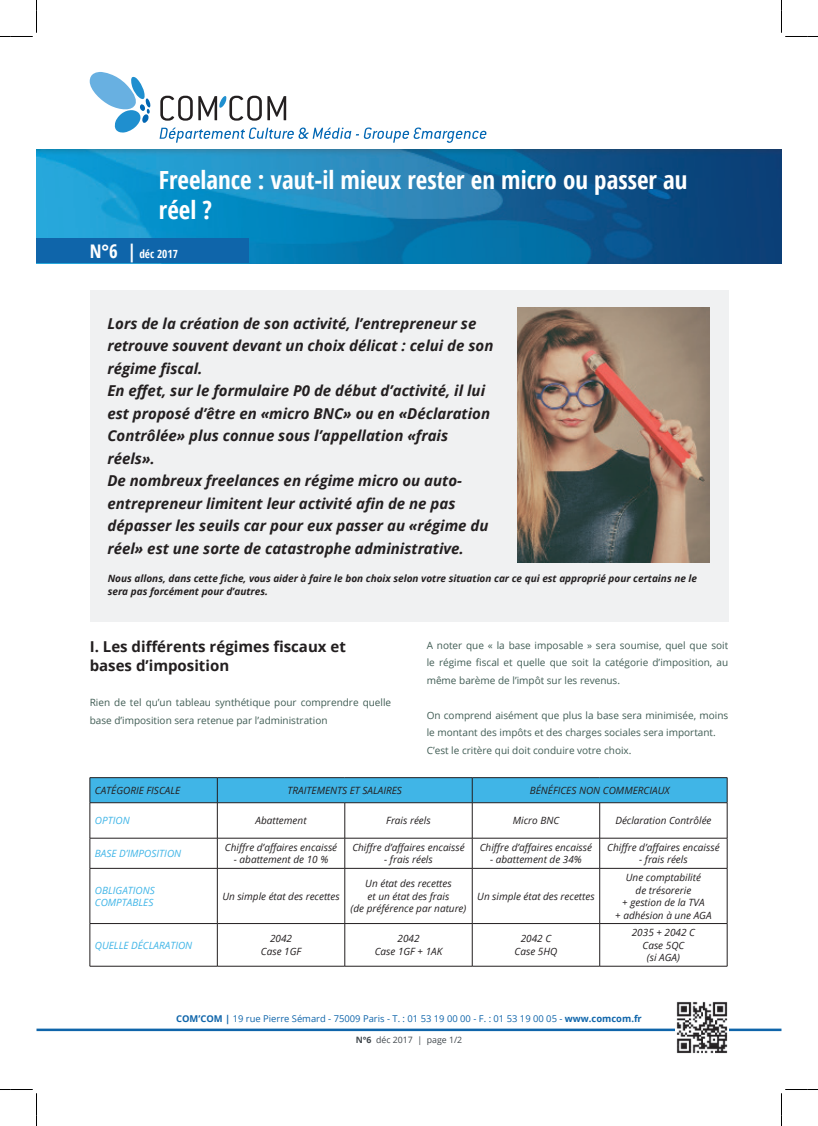
<style>
.page{position:relative;width:818px;height:1126px;background:#fff}
.page>*{position:absolute;margin:0;border:0;box-sizing:border-box;transform-origin:0 0}
.t1{font:700 condensed 25px/30px "Open Sans";color:#fff}
.t2{font:italic 700 15px/22.5px "Open Sans";color:#231f20}
.t3{font:700 15px/18.8px "Open Sans";color:#231f20}
.t4{font:700 condensed 11.25px "Open Sans";color:#fff}
.t5{font:italic 10px/12.5px "Open Sans";color:#231f20}
.t6{font:10px/17.5px "Open Sans";color:#405c54}
.t7{font:italic 700 10px/13.8px "Open Sans";color:#231f20}
.t8{font:italic 10px/12.5px "Open Sans";color:#40b5e7}
.t9{font:9.38px "Open Sans";color:#0f65aa}
.n_page{font:8.75px "Open Sans";color:#41484d}
.s1{font-size:18.75px}
.s2{font-weight:700}
</style>
<div class="page">
<img style="left:36px;top:150px;width:745px;height:113px">
<div style="left:36px;top:238px;width:213px;height:25px;background:#0f65aa"></div>
<svg style="left:159px;top:127px;width:327px;height:16px"></svg>
<svg style="left:160px;top:96px;width:126px;height:25px"></svg>
<svg style="left:90px;top:72px;width:60px;height:61px"></svg>
<hr style="left:36px;top:1028px;width:745px;height:2px;background:#0f65aa">
<img style="left:674px;top:1001px;width:53px;height:52px">
<div style="left:90px;top:290px;width:637px;height:331px;background:#f0f1f2"></div>
<img style="left:517px;top:308px;width:192px;height:255px">
<svg style="left:90px;top:777px;width:637px;height:25px;background:#3faede"></svg>
<hr style="left:90px;top:802px;width:127px;height:1px;background:#231f20">
<hr style="left:90px;top:802px;width:1px;height:36px;background:#231f20">
<hr style="left:217px;top:802px;width:127px;height:1px;background:#231f20">
<hr style="left:217px;top:802px;width:1px;height:36px;background:#231f20">
<hr style="left:344px;top:802px;width:128px;height:1px;background:#231f20">
<hr style="left:344px;top:802px;width:1px;height:36px;background:#231f20">
<hr style="left:472px;top:802px;width:127px;height:1px;background:#231f20">
<hr style="left:471px;top:802px;width:1px;height:36px;background:#231f20">
<hr style="left:599px;top:802px;width:127px;height:1px;background:#231f20">
<hr style="left:599px;top:802px;width:1px;height:36px;background:#231f20">
<hr style="left:726px;top:802px;width:1px;height:36px;background:#231f20">
<hr style="left:90px;top:837px;width:127px;height:1px;background:#231f20">
<hr style="left:90px;top:838px;width:1px;height:30px;background:#231f20">
<hr style="left:217px;top:837px;width:127px;height:1px;background:#231f20">
<hr style="left:217px;top:838px;width:1px;height:30px;background:#231f20">
<hr style="left:344px;top:837px;width:128px;height:1px;background:#231f20">
<hr style="left:344px;top:838px;width:1px;height:30px;background:#231f20">
<hr style="left:472px;top:837px;width:127px;height:1px;background:#231f20">
<hr style="left:471px;top:838px;width:1px;height:30px;background:#231f20">
<hr style="left:599px;top:837px;width:127px;height:1px;background:#231f20">
<hr style="left:599px;top:838px;width:1px;height:30px;background:#231f20">
<hr style="left:726px;top:838px;width:1px;height:30px;background:#231f20">
<hr style="left:90px;top:868px;width:127px;height:1px;background:#231f20">
<hr style="left:90px;top:868px;width:1px;height:55px;background:#231f20">
<hr style="left:217px;top:868px;width:127px;height:1px;background:#231f20">
<hr style="left:217px;top:868px;width:1px;height:55px;background:#231f20">
<hr style="left:344px;top:868px;width:128px;height:1px;background:#231f20">
<hr style="left:344px;top:868px;width:1px;height:55px;background:#231f20">
<hr style="left:472px;top:868px;width:127px;height:1px;background:#231f20">
<hr style="left:471px;top:868px;width:1px;height:55px;background:#231f20">
<hr style="left:599px;top:868px;width:127px;height:1px;background:#231f20">
<hr style="left:599px;top:868px;width:1px;height:55px;background:#231f20">
<hr style="left:726px;top:868px;width:1px;height:55px;background:#231f20">
<hr style="left:90px;top:923px;width:127px;height:1px;background:#231f20">
<hr style="left:90px;top:923px;width:1px;height:42px;background:#231f20">
<hr style="left:217px;top:923px;width:127px;height:1px;background:#231f20">
<hr style="left:217px;top:923px;width:1px;height:42px;background:#231f20">
<hr style="left:344px;top:923px;width:128px;height:1px;background:#231f20">
<hr style="left:344px;top:923px;width:1px;height:42px;background:#231f20">
<hr style="left:472px;top:923px;width:127px;height:1px;background:#231f20">
<hr style="left:471px;top:923px;width:1px;height:42px;background:#231f20">
<hr style="left:599px;top:923px;width:127px;height:1px;background:#231f20">
<hr style="left:599px;top:923px;width:1px;height:42px;background:#231f20">
<hr style="left:726px;top:923px;width:1px;height:42px;background:#231f20">
<hr style="left:90px;top:965px;width:127px;height:1px;background:#231f20">
<hr style="left:217px;top:965px;width:127px;height:1px;background:#231f20">
<hr style="left:344px;top:965px;width:128px;height:1px;background:#231f20">
<hr style="left:472px;top:965px;width:127px;height:1px;background:#231f20">
<hr style="left:599px;top:965px;width:127px;height:1px;background:#231f20">
<svg style="left:0;top:0;width:37px;height:37px"></svg>
<svg style="left:0;top:1089px;width:37px;height:36px"></svg>
<svg style="left:781px;top:0;width:36px;height:37px"></svg>
<svg style="left:781px;top:1089px;width:36px;height:36px"></svg>
<p class="t1" style="left:159px;top:164px;width:530px">Freelance : vaut-il mieux rester en micro ou passer au réel ?</p>
<p class="t4" style="left:90px;top:246px;width:90px"><span class="s1">N°6 |</span> déc 2017</p>
<p class="t2" style="left:107px;top:311px;width:387px">Lors de la création de son activité, l’entrepreneur se retrouve souvent devant un choix délicat : celui de son régime fiscal.</p>
<p class="t2" style="left:107px;top:379px;width:384px">En effet, sur le formulaire P0 de début d’activité, il lui est proposé d’être en «micro BNC» ou en «Déclaration Contrôlée» plus connue sous l’appellation «frais réels».</p>
<p class="t2" style="left:107px;top:469px;width:382px">De nombreux freelances en régime micro ou auto&shy;entrepreneur limitent leur activité afin de ne pas dépasser les seuils car pour eux passer au «régime du réel» est une sorte de catastrophe administrative.</p>
<p class="t7" style="left:108px;top:571px;width:590px">Nous allons, dans cette fiche, vous aider à faire le bon choix selon votre situation car ce qui est approprié pour certains ne le sera pas forcément pour d’autres.</p>
<p class="t3" style="left:90px;top:637px;width:257px">I. Les différents régimes fiscaux et bases d’imposition</p>
<p class="t6" style="left:90px;top:693px;width:303px">Rien de tel qu’un tableau synthétique pour comprendre quelle base d’imposition sera retenue par l’administration</p>
<p class="t6" style="left:426px;top:636px;width:303px;text-align:justify">A noter que « la base imposable » sera soumise, quel que soit le régime fiscal et quelle que soit la catégorie d’imposition, au même barème de l’impôt sur les revenus.</p>
<p class="t6" style="left:426px;top:706px;width:303px">On comprend aisément que plus la base sera minimisée, moins le montant des impôts et des charges sociales sera important.</p>
<p class="t6" style="left:426px;top:741px;width:206px">C’est le critère qui doit conduire votre choix.</p>
<p class="t5" style="left:95px;top:783px;width:87px">CATÉGORIE FISCALE</p>
<p class="t5" style="left:287px;top:783px;width:116px">TRAITEMENTS ET SALAIRES</p>
<p class="t5" style="left:529px;top:783px;width:141px">BÉNÉFICES NON COMMERCIAUX</p>
<p class="t8" style="left:95px;top:814px;width:36px">OPTION</p>
<p class="t5" style="left:255px;top:814px;width:53px">Abattement</p>
<p class="t5" style="left:386px;top:814px;width:46px">Frais réels</p>
<p class="t5" style="left:512px;top:814px;width:48px">Micro BNC</p>
<p class="t5" style="left:615px;top:814px;width:98px">Déclaration Contrôlée</p>
<p class="t8" style="left:95px;top:846px;width:88px">BASE D’IMPOSITION</p>
<p class="t5" style="left:225px;top:840px;width:114px">Chiffre d’affaires encaissé</p>
<p class="t5" style="left:234px;top:853px;width:96px">- abattement de 10 %</p>
<p class="t5" style="left:352px;top:840px;width:114px">Chiffre d’affaires encaissé</p>
<p class="t5" style="left:384px;top:853px;width:50px">- frais réels</p>
<p class="t5" style="left:479px;top:840px;width:114px">Chiffre d’affaires encaissé</p>
<p class="t5" style="left:489px;top:853px;width:93px">- abattement de 34%</p>
<p class="t5" style="left:607px;top:840px;width:114px">Chiffre d’affaires encaissé</p>
<p class="t5" style="left:638px;top:853px;width:50px">- frais réels</p>
<p class="t8" style="left:95px;top:883px;width:61px">OBLIGATIONS<br>COMPTABLES</p>
<p class="t5" style="left:222px;top:889px;width:119px">Un simple état des recettes</p>
<p class="t5" style="left:365px;top:877px;width:88px">Un état des recettes et un état des frais</p>
<p class="t5" style="left:350px;top:902px;width:117px">(de préférence par nature)</p>
<p class="t5" style="left:477px;top:889px;width:119px">Un simple état des recettes</p>
<p class="t5" style="left:625px;top:870px;width:77px;text-align:center">Une comptabilité de trésorerie</p>
<p class="t5" style="left:622px;top:895px;width:84px">+ gestion de la TVA</p>
<p class="t5" style="left:615px;top:908px;width:98px">+ adhésion à une AGA</p>
<p class="t8" style="left:95px;top:938px;width:99px">QUELLE DÉCLARATION</p>
<p class="t5" style="left:270px;top:932px;width:24px">2042</p>
<p class="t5" style="left:261px;top:944px;width:42px">Case 1GF</p>
<p class="t5" style="left:397px;top:932px;width:24px">2042</p>
<p class="t5" style="left:374px;top:944px;width:69px">Case 1GF + 1AK</p>
<p class="t5" style="left:520px;top:932px;width:32px">2042 C</p>
<p class="t5" style="left:514px;top:944px;width:44px">Case 5HQ</p>
<p class="t5" style="left:631px;top:925px;width:65px">2035 + 2042 C</p>
<p class="t5" style="left:642px;top:938px;width:43px">Case 5QC</p>
<p class="t5" style="left:646px;top:950px;width:34px">(si AGA)</p>
<p class="t9" style="left:176px;top:1012px;width:467px"><span class="s2">COM’COM |</span> 19 rue Pierre Sémard - 75009 Paris - T. : 01 53 19 00 00 - F. : 01 53 19 00 05 - <span class="s2">www.comcom.fr</span></p>
<p class="n_page" style="left:355px;top:1033px;width:108px"><span class="s2">N°6</span> déc 2017 | page 1/2</p>
</div>
